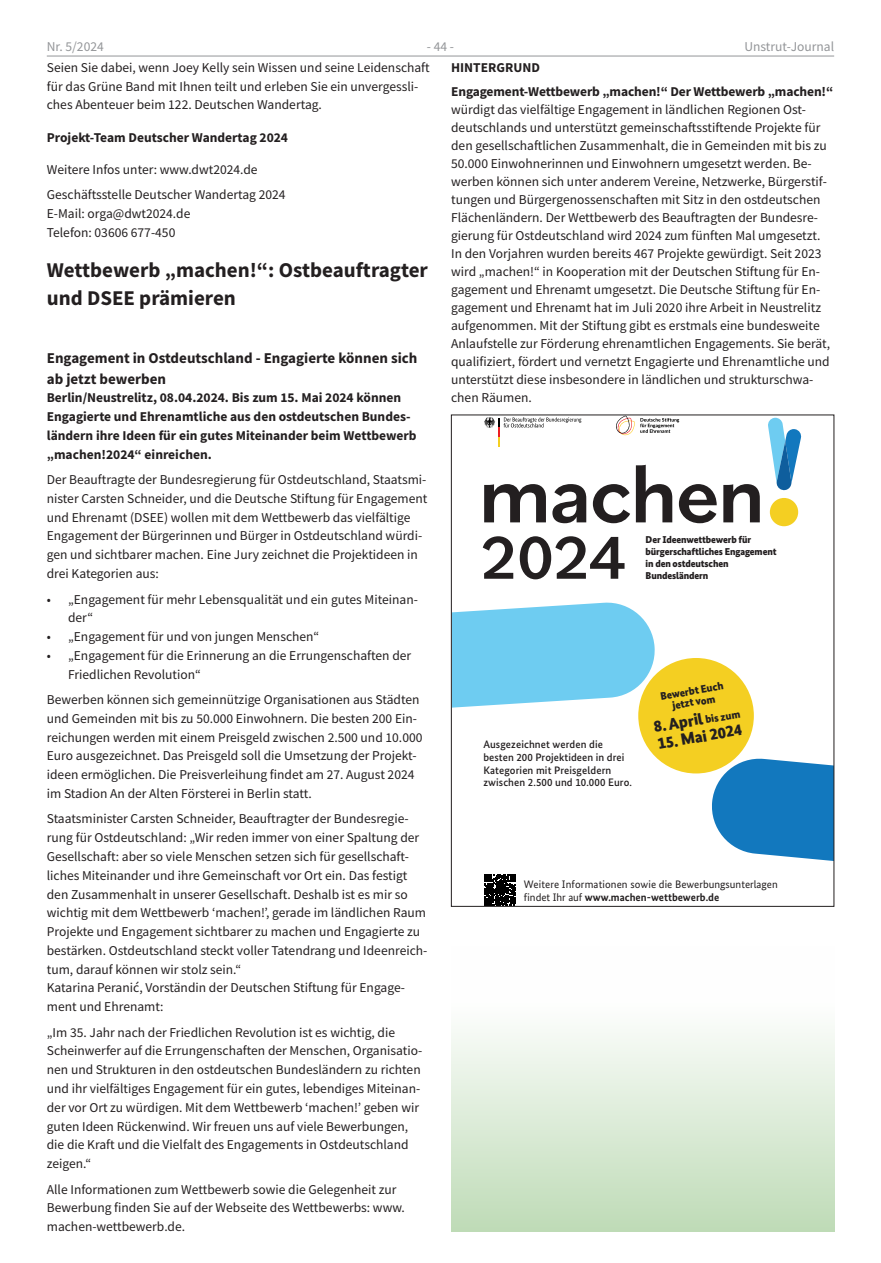
<style>
.page{position:relative;width:881px;height:1263px;background:#fff}
.page>*{position:absolute;margin:0;border:0;box-sizing:border-box;transform-origin:0 0}
.t1{font:500 86.4px "Pmslcr Bilo";letter-spacing:-.03em;color:#231f20}
.t2{font:500 63.3px "Pmslcr Bilo";color:#231f20}
.Überschrift{font:700 21px/27.8px "Source Sans Pro";color:#231f20}
.t3{font:900 16.35px "Bxrmvf Bundes Sans";color:#231f20}
.Zwischenüberschrift{font:700 15px/20.7px "Source Sans Pro";color:#231f20}
.t4{font:13.5px/18.8px "Source Sans Pro";color:#231f20}
.t5{font:700 13.5px/18.8px "Source Sans Pro";color:#231f20}
.t6{font:13.5px "Source Sans Pro";color:#939598}
.t7{font:500 10.8px/12.8px "Vgqgbr Bundes Sans";letter-spacing:.01em;color:#231f20}
.t8{font:10.8px/12.8px "Vwgngf Bundes Sans";color:#231f20}
.t9{font:900 10.8px/11.2px "Bxrmvf Bundes Sans";color:#231f20;text-align:center}
.t10{font:900 9.9px/11.7px "Bxrmvf Bundes Sans";letter-spacing:-.01em;color:#231f20}
.t11{font:500 2.25px "Vgqgbr Bundes Sans";letter-spacing:-.01em;color:#231f20}
.s1{font-size:10.8px}
.s2{font-family:"Vpnrpr Bundes Sans";font-weight:700}
</style>
<div class="page">
<hr style="left:47px;top:56px;width:786px;height:1px;background:#939598">
<svg style="left:709px;top:756px;width:122px;height:105px"></svg>
<svg style="left:453px;top:602px;width:202px;height:106px;background:#81d2f2"></svg>
<div style="left:638px;top:658px;width:115px;height:115px;background:#f4cf22;border-radius:50%"></div>
<svg style="left:484px;top:417px;width:97px;height:30px"></svg>
<svg style="left:616px;top:417px;width:63px;height:18px"></svg>
<div style="left:769px;top:498px;width:28px;height:28px;background:#f4cf22;border-radius:50%"></div>
<svg style="left:768px;top:418px;width:33px;height:73px"></svg>
<svg style="left:484px;top:874px;width:31px;height:30px"></svg>
<div style="left:451px;top:946px;width:382px;height:285px;background:linear-gradient(to bottom,#fff,#c1dcb9)"></div>
<p class="t6" style="left:47px;top:37px;width:58px">Nr. 5/2024</p>
<p class="t6" style="left:426px;top:37px;width:29px">- 44 -</p>
<p class="t6" style="left:744px;top:37px;width:91px">Unstrut-Journal</p>
<p class="t5" style="left:451px;top:58px;width:90px">HINTERGRUND</p>
<p class="t5" style="left:451px;top:82px;width:383px">Engagement-Wettbewerb „machen!“ Der Wettbewerb „machen!“</p>
<p class="t4" style="left:451px;top:101px;width:380px;line-height:18px">würdigt das vielfältige Engagement in ländlichen Regionen Ost&shy;deutschlands und unterstützt gemeinschaftsstiftende Projekte für den gesellschaftlichen Zusammenhalt, die in Gemeinden mit bis zu 50.000 Einwohnerinnen und Einwohnern umgesetzt werden. Be&shy;werben können sich unter anderem Vereine, Netzwerke, Bürgerstif&shy;tungen und Bürgergenossenschaften mit Sitz in den ostdeutschen Flächenländern. Der Wettbewerb des Beauftragten der Bundesre&shy;gierung für Ostdeutschland wird 2024 zum fünften Mal umgesetzt.<br>In den Vorjahren wurden bereits 467 Projekte gewürdigt. Seit 2023 wird „machen!“ in Kooperation mit der Deutschen Stiftung für En&shy;gagement und Ehrenamt umgesetzt. Die Deutsche Stiftung für En&shy;gagement und Ehrenamt hat im Juli 2020 ihre Arbeit in Neustrelitz aufgenommen. Mit der Stiftung gibt es erstmals eine bundesweite Anlaufstelle zur Förderung ehrenamtlichen Engagements. Sie berät, qualifiziert, fördert und vernetzt Engagierte und Ehrenamtliche und unterstützt diese insbesondere in ländlichen und strukturschwa&shy;chen Räumen.</p>
<p class="t4" style="left:47px;top:58px;width:384px">Seien Sie dabei, wenn Joey Kelly sein Wissen und seine Leidenschaft für das Grüne Band mit Ihnen teilt und erleben Sie ein unvergessli&shy;ches Abenteuer beim 122. Deutschen Wandertag.</p>
<p class="t5" style="left:47px;top:128px;width:243px">Projekt-Team Deutscher Wandertag 2024</p>
<p class="t4" style="left:47px;top:160px;width:212px">Weitere Infos unter: www.dwt2024.de</p>
<p class="t4" style="left:47px;top:185px;width:240px">Geschäftsstelle Deutscher Wandertag 2024</p>
<p class="t4" style="left:47px;top:204px;width:145px">E-Mail: orga@dwt2024.de</p>
<p class="t4" style="left:47px;top:223px;width:130px">Telefon: 03606 677-450</p>
<p class="Überschrift" style="left:47px;top:256px;width:382px">Wettbewerb „machen!“: Ostbeauftragter und DSEE prämieren</p>
<p class="Zwischenüberschrift" style="left:47px;top:347px;width:372px">Engagement in Ostdeutschland - Engagierte können sich ab jetzt bewerben</p>
<p class="t5" style="left:47px;top:388px;width:371px">Berlin/Neustrelitz, 08.04.2024. Bis zum 15. Mai 2024 können Engagierte und Ehrenamtliche aus den ostdeutschen Bundes&shy;ländern ihre Ideen für ein gutes Miteinander beim Wettbewerb „machen!2024“ einreichen.</p>
<p class="t4" style="left:47px;top:470px;width:382px">Der Beauftragte der Bundesregierung für Ostdeutschland, Staatsmi&shy;nister Carsten Schneider, und die Deutsche Stiftung für Engagement und Ehrenamt (DSEE) wollen mit dem Wettbewerb das vielfältige Engagement der Bürgerinnen und Bürger in Ostdeutschland würdi&shy;gen und sichtbarer machen. Eine Jury zeichnet die Projektideen in drei Kategorien aus:</p>
<p class="t4" style="left:68px;top:590px;width:351px;text-indent:-21px">• „Engagement für mehr Lebensqualität und ein gutes Miteinan&shy;der“</p>
<p class="t4" style="left:47px;top:627px;width:274px">• „Engagement für und von jungen Menschen“</p>
<p class="t4" style="left:68px;top:646px;width:344px;text-indent:-21px">• „Engagement für die Erinnerung an die Errungenschaften der<br>Friedlichen Revolution“</p>
<p class="t4" style="left:47px;top:690px;width:377px">Bewerben können sich gemeinnützige Organisationen aus Städten und Gemeinden mit bis zu 50.000 Einwohnern. Die besten 200 Ein&shy;reichungen werden mit einem Preisgeld zwischen 2.500 und 10.000<br>Euro ausgezeichnet. Das Preisgeld soll die Umsetzung der Projekt&shy;ideen ermöglichen. Die Preisverleihung findet am 27. August 2024 im Stadion An der Alten Försterei in Berlin statt.</p>
<p class="t4" style="left:47px;top:809px;width:382px">Staatsminister Carsten Schneider, Beauftragter der Bundesregie&shy;rung für Ostdeutschland: „Wir reden immer von einer Spaltung der Gesellschaft: aber so viele Menschen setzen sich für gesellschaft&shy;liches Miteinander und ihre Gemeinschaft vor Ort ein. Das festigt den Zusammenhalt in unserer Gesellschaft. Deshalb ist es mir so wichtig mit dem Wettbewerb ‘machen!’, gerade im ländlichen Raum Projekte und Engagement sichtbarer zu machen und Engagierte zu bestärken. Ostdeutschland steckt voller Tatendrang und Ideenreich&shy;tum, darauf können wir stolz sein.“</p>
<p class="t4" style="left:47px;top:978px;width:359px">Katarina Peranić, Vorständin der Deutschen Stiftung für Engage&shy;ment und Ehrenamt:</p>
<p class="t4" style="left:47px;top:1023px;width:377px">„Im 35. Jahr nach der Friedlichen Revolution ist es wichtig, die Scheinwerfer auf die Errungenschaften der Menschen, Organisatio&shy;nen und Strukturen in den ostdeutschen Bundesländern zu richten und ihr vielfältiges Engagement für ein gutes, lebendiges Miteinan&shy;der vor Ort zu würdigen. Mit dem Wettbewerb ‘machen!’ geben wir guten Ideen Rückenwind. Wir freuen uns auf viele Bewerbungen, die die Kraft und die Vielfalt des Engagements in Ostdeutschland zeigen.“</p>
<p class="t4" style="left:47px;top:1179px;width:359px">Alle Informationen zum Wettbewerb sowie die Gelegenheit zur<br>Bewerbung finden Sie auf der Webseite des Wettbewerbs: www. machen-wettbewerb.de.</p>
<p class="t1" style="left:478px;top:434px;width:289px">machen</p>
<p class="t2" style="left:480px;top:514px;width:147px">2024</p>
<p class="t11" style="left:487px;top:499px;width:14px;rotate:-90deg">machen2023!</p>
<p class="t10" style="left:645px;top:534px;width:132px">Der Ideenwettbewerb für bürgerschaftliches Engagement in den ostdeutschen<br>Bundesländern</p>
<p class="t9" style="left:659px;top:691px;width:65px;rotate:-10deg">Bewerbt Euch jetzt vom</p>
<p class="t3" style="left:652px;top:717px;width:89px;rotate:-10deg">8. April <span class="s1">bis zum</span></p>
<p class="t3" style="left:656px;top:734px;width:87px;rotate:-10deg">15. Mai 2024</p>
<p class="t7" style="left:483px;top:738px;width:150px">Ausgezeichnet werden die besten 200 Projektideen in drei<br>Kategorien mit Preisgeldern zwischen 2.500 und 10.000 Euro.</p>
<p class="t8" style="left:523px;top:878px;width:255px">Weitere Informationen sowie die Bewerbungsunterlagen findet Ihr auf <span class="s2">www.machen-wettbewerb.de</span></p>
</div>
